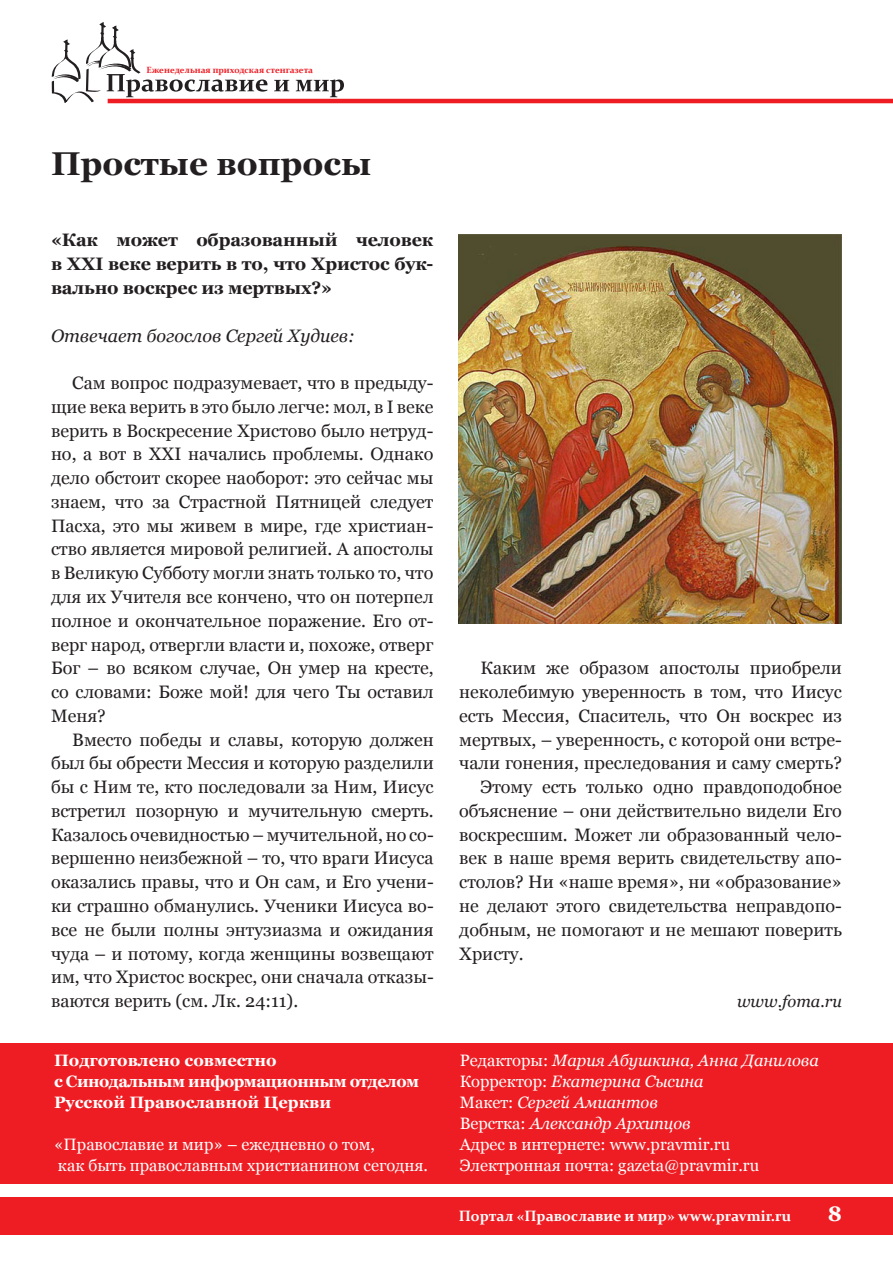
<style>
.page{position:relative;width:893px;height:1263px;background:#fff}
.page>*{position:absolute;margin:0;border:0;box-sizing:border-box;transform-origin:0 0}
.Zagolovok{font:700 33px "Georgia";color:#231f20}
.t1{font:700 21px "Georgia";color:#fff}
.Text{font:18px/23.7px "Georgia";color:#231f20;text-align:justify}
.text_vopros{font:700 18px/23.7px "Georgia";letter-spacing:-.01em;color:#231f20;text-align:justify}
.text_otvechaet{font:italic 18px "Georgia";color:#231f20}
.t2{font:16.5px/21px "Georgia";color:#fff}
.t3{font:700 16.5px/21px "Georgia";color:#fff}
.Bibliography{font:italic 16.5px "Georgia";color:#231f20}
.t4{font:700 15px "Constantia";color:#fff}
.t5{font:700 9px "Constantia";color:#ee1d23}
.s1{font-style:italic}
</style>
<div class="page">
<svg style="left:52px;top:22px;width:215px;height:81px"></svg>
<svg style="left:274px;top:80px;width:15px;height:11px"></svg>
<svg style="left:296px;top:79px;width:48px;height:18px"></svg>
<hr style="left:108px;top:99px;width:785px;height:4px;background:#ee1d23">
<div style="left:0;top:1197px;width:893px;height:37px;background:#ee1d23"></div>
<div style="left:0;top:1043px;width:893px;height:140px;background:#ee1d23"></div>
<img style="left:459px;top:235px;width:383px;height:388px">
<p class="t5" style="left:147px;top:64px;width:168px">Еженедельная приходская стенгазета</p>
<p class="Zagolovok" style="left:51px;top:142px;width:322px">Простые вопросы</p>
<p class="text_vopros" style="left:51px;top:228px;width:384px">«Как может образованный человек в XXI веке верить в то, что Христос бук&shy;вально воскрес из мертвых?»</p>
<p class="text_otvechaet" style="left:51px;top:324px;width:306px">Отвечает богослов Сергей Худиев:</p>
<p class="Text" style="left:51px;top:371px;width:384px;text-indent:21px">Сам вопрос подразумевает, что в предыду&shy;щие века верить в это было легче: мол, в I веке верить в Воскресение Христово было нетруд&shy;но, а вот в XXI начались проблемы. Однако дело обстоит скорее наоборот: это сейчас мы знаем, что за Страстной Пятницей следует Пасха, это мы живем в мире, где христиан&shy;ство является мировой религией. А апостолы в Великую Субботу могли знать только то, что для их Учителя все кончено, что он потерпел полное и окончательное поражение. Его от&shy;верг народ, отвергли власти и, похоже, отверг Бог – во всяком случае, Он умер на кресте, со словами: Боже мой! для чего Ты оставил Меня?</p>
<p class="Text" style="left:51px;top:728px;width:384px;text-indent:21px">Вместо победы и славы, которую должен был бы обрести Мессия и которую разделили бы с Ним те, кто последовали за Ним, Иисус встретил позорную и мучительную смерть.<br>Казалось очевидностью – мучительной, но со&shy;вершенно неизбежной – то, что враги Иисуса оказались правы, что и Он сам, и Его учени&shy;ки страшно обманулись. Ученики Иисуса во&shy;все не были полны энтузиазма и ожидания чуда – и потому, когда женщины возвещают им, что Христос воскрес, они сначала отказы&shy;ваются верить (см. Лк. 24:11).</p>
<p class="t3" style="left:54px;top:1049px;width:367px">Подготовлено совместно<br>с Синодальным информационным отделом<br>Русской Православной Церкви</p>
<p class="t2" style="left:54px;top:1135px;width:376px">«Православие и мир» – ежедневно о том,<br>как быть православным христианином сегодня.</p>
<p class="Text" style="left:459px;top:657px;width:384px;text-indent:21px">Каким же образом апостолы приобрели неколебимую уверенность в том, что Иисус есть Мессия, Спаситель, что Он воскрес из мертвых, – уверенность, с которой они встре&shy;чали гонения, преследования и саму смерть?</p>
<p class="Text" style="left:459px;top:775px;width:384px;text-indent:21px">Этому есть только одно правдоподобное объяснение – они действительно видели Его воскресшим. Может ли образованный чело&shy;век в наше время верить свидетельству апо&shy;столов? Ни «наше время», ни «образование» не делают этого свидетельства неправдопо&shy;добным, не помогают и не мешают поверить Христу.</p>
<p class="Bibliography" style="left:737px;top:991px;width:106px">www.foma.ru</p>
<p class="t2" style="left:460px;top:1050px;width:361px">Редакторы: <span class="s1">Мария Абушкина, Анна Данилова </span>Корректор: <span class="s1">Екатерина Сысина<br></span>Макет: <span class="s1">Сергей Амиантов<br></span>Верстка: <span class="s1">Александр Архипцов<br></span>Адрес в интернете: www.pravmir.ru Электронная почта: gazeta@pravmir.ru</p>
<p class="t4" style="left:459px;top:1205px;width:334px">Портал «Православие и мир» www.pravmir.ru</p>
<p class="t1" style="left:828px;top:1200px;width:16px">8</p>
</div>
